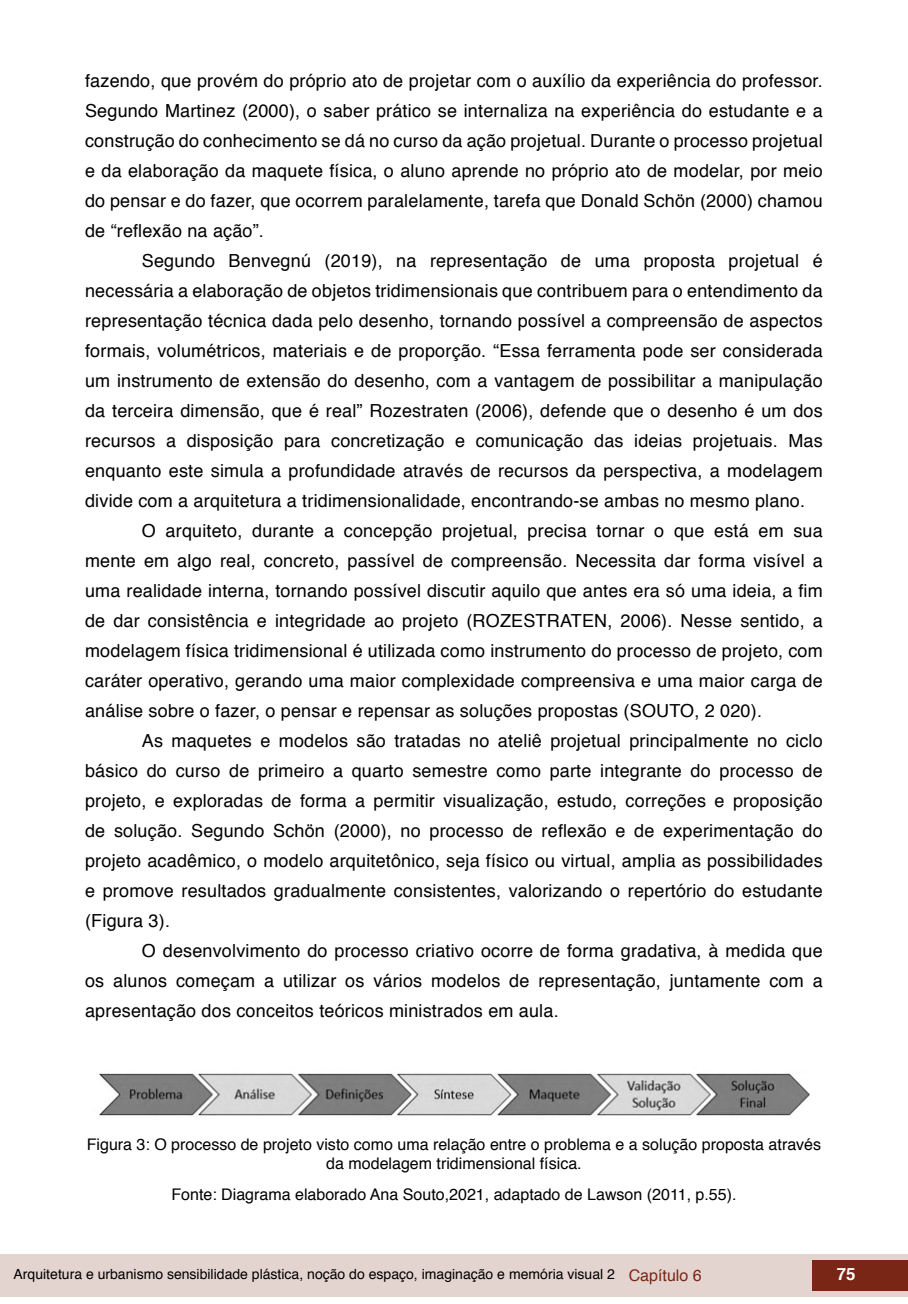
<style>
.page{position:relative;width:908px;height:1304px;background:#fff}
.page>*{position:absolute;margin:0;border:0;box-sizing:border-box;transform-origin:0 0}
.txt{font:18px/30px "Helvetica";letter-spacing:.01em;color:#000;text-align:justify}
.t1{font:700 16.8px "Helvetica";color:#fff}
.imagens_graf_tab{font:16px/19.2px "Helvetica";color:#000;text-align:center}
.t2{font:14px "Helvetica";color:#000}
.s1{font-size:16px;color:#7a2616}
</style>
<div class="page">
<div style="left:0;top:1254px;width:906px;height:43px;background:#e4d4d0"></div>
<div style="left:812px;top:1261px;width:95px;height:30px;background:#7a2616"></div>
<img style="left:99px;top:1073px;width:711px;height:43px">
<p class="txt" style="left:85px;top:66px;width:738px">fazendo, que provém do próprio ato de projetar com o auxílio da experiência do professor.<br>Segundo Martinez (2000), o saber prático se internaliza na experiência do estudante e a construção do conhecimento se dá no curso da ação projetual. Durante o processo projetual e da elaboração da maquete física, o aluno aprende no próprio ato de modelar, por meio do pensar e do fazer, que ocorrem paralelamente, tarefa que Donald Schön (2000) chamou de “reflexão na ação”.</p>
<p class="txt" style="left:85px;top:246px;width:738px;text-indent:57px">Segundo Benvegnú (2019), na representação de uma proposta projetual é necessária a elaboração de objetos tridimensionais que contribuem para o entendimento da representação técnica dada pelo desenho, tornando possível a compreensão de aspectos formais, volumétricos, materiais e de proporção. “Essa ferramenta pode ser considerada um instrumento de extensão do desenho, com a vantagem de possibilitar a manipulação da terceira dimensão, que é real” Rozestraten (2006), defende que o desenho é um dos recursos a disposição para concretização e comunicação das ideias projetuais. Mas enquanto este simula a profundidade através de recursos da perspectiva, a modelagem divide com a arquitetura a tridimensionalidade, encontrando-se ambas no mesmo plano.</p>
<p class="txt" style="left:85px;top:517px;width:739px;text-indent:57px">O arquiteto, durante a concepção projetual, precisa tornar o que está em sua mente em algo real, concreto, passível de compreensão. Necessita dar forma visível a uma realidade interna, tornando possível discutir aquilo que antes era só uma ideia, a fim de dar consistência e integridade ao projeto (ROZESTRATEN, 2006). Nesse sentido, a modelagem física tridimensional é utilizada como instrumento do processo de projeto, com caráter operativo, gerando uma maior complexidade compreensiva e uma maior carga de análise sobre o fazer, o pensar e repensar as soluções propostas (SOUTO, 2 020).</p>
<p class="txt" style="left:85px;top:727px;width:738px;text-indent:57px">As maquetes e modelos são tratadas no ateliê projetual principalmente no ciclo básico do curso de primeiro a quarto semestre como parte integrante do processo de projeto, e exploradas de forma a permitir visualização, estudo, correções e proposição de solução. Segundo Schön (2000), no processo de reflexão e de experimentação do projeto acadêmico, o modelo arquitetônico, seja físico ou virtual, amplia as possibilidades e promove resultados gradualmente consistentes, valorizando o repertório do estudante (Figura 3).</p>
<p class="txt" style="left:85px;top:937px;width:738px;text-indent:57px">O desenvolvimento do processo criativo ocorre de forma gradativa, à medida que os alunos começam a utilizar os vários modelos de representação, juntamente com a apresentação dos conceitos teóricos ministrados em aula.</p>
<p class="imagens_graf_tab" style="left:87px;top:1135px;width:735px">Figura 3: O processo de projeto visto como uma relação entre o problema e a solução proposta através da modelagem tridimensional física.</p>
<p class="imagens_graf_tab" style="left:171px;top:1185px;width:566px">Fonte: Diagrama elaborado Ana Souto,2021, adaptado de Lawson (2011, p.55).</p>
<p class="t2" style="left:14px;top:1264px;width:689px">Arquitetura e urbanismo sensibilidade plástica, noção do espaço, imaginação e memória visual 2 <span class="s1">Capítulo 6</span></p>
<p class="t1" style="left:836px;top:1261px;width:20px">75</p>
</div>
